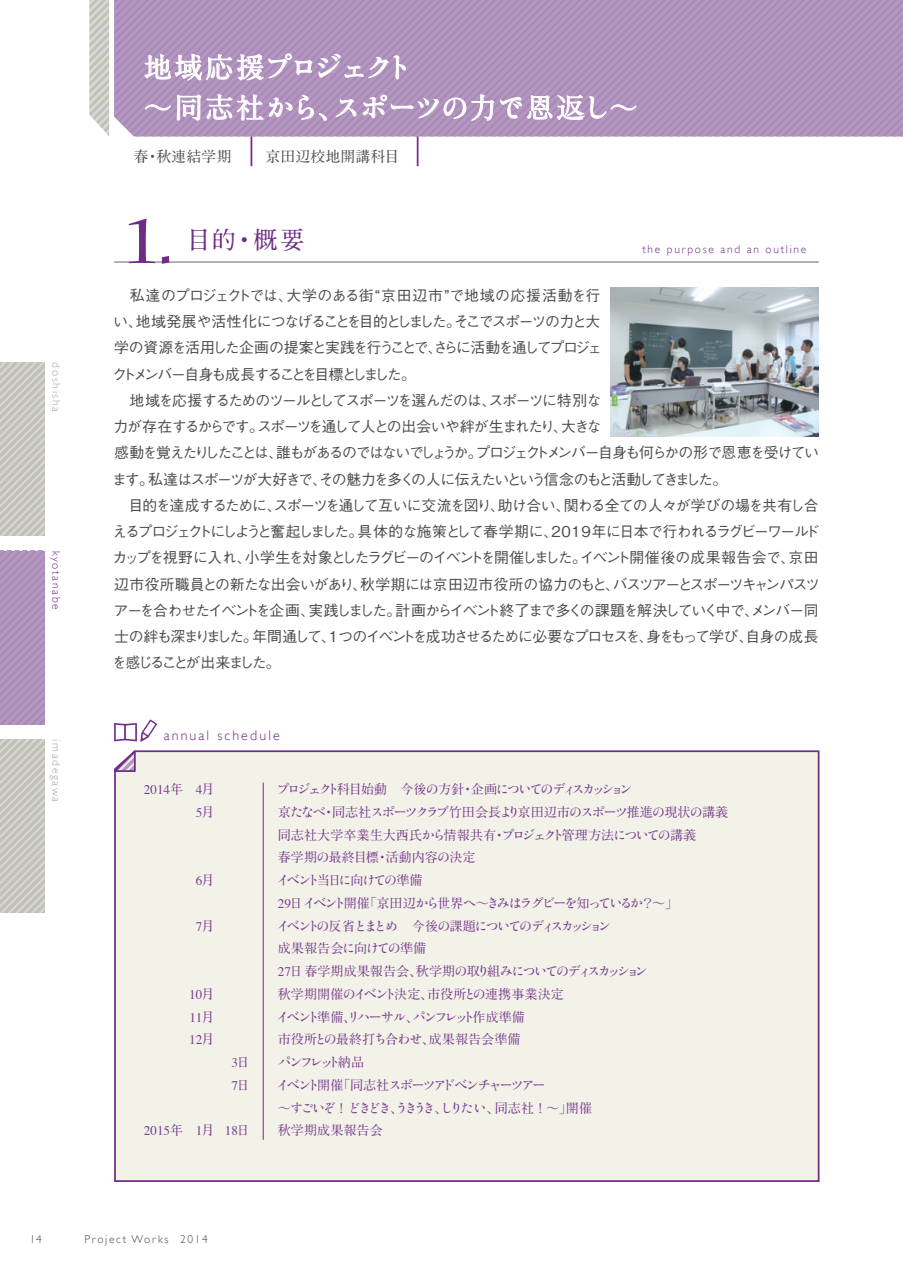
<style>
.page{position:relative;width:903px;height:1275px;background:#fff}
.page>*{position:absolute;margin:0;border:0;box-sizing:border-box;transform-origin:0 0}
.t1{font:700 61.25px "Charlemagne Std";color:#702c86}
.t2{font:28px/40.2px "Ryumin Std Medium KO";letter-spacing:-.08em;color:#fff}
.t3{font:700 24.5px "A1 Mincho Std";color:#702c86}
.t4{font:500 14.88px/26.2px "Gothic BBB Pr 5";letter-spacing:-.1em;color:#4b4c4d}
.t5{font:700 14.88px "A1 Mincho Std";letter-spacing:.01em;color:#4b4c4d}
.t6{font:300 14px "Gill Sans";letter-spacing:.15em;color:#702c86}
.t7{font:13.12px/22.8px "Ryumin Std Medium KO";letter-spacing:-.19em;color:#7a3e8e}
.t8{font:700 13.12px/22.8px "A1 Mincho Std";color:#7a3e8e}
.t9{font:13.12px/22.8px "Times";color:#7a3e8e}
.t10{font:300 11.38px "Gill Sans";letter-spacing:.15em;color:#702c86}
.t11{font:300 11.38px "Gill Sans";letter-spacing:.15em;color:#4b4c4d}
.t12{font:300 11.38px "Gill Sans";letter-spacing:.15em;color:#a8a89d}
.s1{font-family:"A1 Mincho Std";font-weight:700}
.s2{font-family:"Koz Min Pro"}
.s3{font-family:"Koz Min Pro";font-weight:400}
.s4{font-family:"Ryumin Std Medium KO";font-weight:400}
.s5{font-family:"Times"}
</style>
<div class="page">
<svg style="left:114px;top:0;width:533px;height:136px;background:#af91bc"></svg>
<svg style="left:647px;top:0;width:256px;height:136px;background:#af91bc"></svg>
<svg style="left:89px;top:0;width:20px;height:136px;background:#d0d0ca"></svg>
<svg style="left:0;top:551px;width:45px;height:173px;background:#af91bc"></svg>
<svg style="left:0;top:362px;width:45px;height:174px;background:#c9c9c2"></svg>
<svg style="left:0;top:739px;width:45px;height:174px;background:#c9c9c2"></svg>
<svg style="left:145px;top:47px;width:118px;height:33px;background:#c3adcd"></svg>
<svg style="left:269px;top:53px;width:43px;height:25px"></svg>
<svg style="left:318px;top:54px;width:88px;height:27px;background:#bba1c6"></svg>
<svg style="left:145px;top:104px;width:26px;height:7px"></svg>
<svg style="left:177px;top:95px;width:24px;height:42px"></svg>
<svg style="left:207px;top:94px;width:56px;height:27px;background:#c4aece"></svg>
<svg style="left:269px;top:98px;width:23px;height:19px"></svg>
<svg style="left:299px;top:95px;width:28px;height:26px"></svg>
<svg style="left:336px;top:98px;width:20px;height:19px"></svg>
<svg style="left:363px;top:95px;width:131px;height:26px;background:#bca3c7"></svg>
<svg style="left:500px;top:89px;width:136px;height:31px;background:#bda4c8"></svg>
<hr style="left:417px;top:136px;width:1px;height:30px;background:#702c86">
<hr style="left:251px;top:136px;width:1px;height:30px;background:#702c86">
<hr style="left:114px;top:261px;width:705px;height:2px;background:#a8a89d">
<div style="left:114px;top:750px;width:706px;height:432px;background:#f2f2e9"></div>
<svg style="left:114px;top:750px;width:23px;height:23px"></svg>
<svg style="left:114px;top:719px;width:43px;height:23px"></svg>
<hr style="left:263px;top:783px;width:1px;height:357px;background:#702c86">
<img style="left:610px;top:288px;width:209px;height:149px">
<p class="t12" style="left:65px;top:362px;width:52px;rotate:90deg">doshisha</p>
<p class="t10" style="left:65px;top:551px;width:61px;rotate:90deg">kyotanabe</p>
<p class="t12" style="left:65px;top:739px;width:65px;rotate:90deg">imadegawa</p>
<h2 class="t2" style="left:144px;top:45px;width:495px"><span class="s1">地域応援</span>プロジェクト<br><span class="s2">～</span><span class="s1">同志社</span>から<span class="s2">、</span>スポーツの<span class="s1">力</span>で<span class="s1">恩返</span>し<span class="s2">～</span></h2>
<p class="t5" style="left:134px;top:144px;width:99px">春<span class="s3">・</span>秋連結学期</p>
<p class="t5" style="left:265px;top:144px;width:135px">京田辺校地開講科目</p>
<h1 class="t1" style="left:127px;top:206px;width:49px">1.</h1>
<h3 class="t3" style="left:186px;top:220px;width:120px">目的<span class="s3">・</span>概要</h3>
<p class="t10" style="left:642px;top:240px;width:165px">the purpose and an outline</p>
<p class="t4" style="left:112px;top:281px;width:709px">　私達のプロジェクトでは、大学のある街“京田辺市”で地域の応援活動を行<br>い、地域発展や活性化につなげることを目的としました。そこでスポーツの力と大<br>学の資源を活用した企画の提案と実践を行うことで、さらに活動を通してプロジェ<br>クトメンバー自身も成長することを目標としました。<br>　地域を応援するためのツールとしてスポーツを選んだのは、スポーツに特別な<br>力が存在するからです。スポーツを通して人との出会いや絆が生まれたり、大きな<br>感動を覚えたりしたことは、誰もがあるのではないでしょうか。プロジェクトメンバー自身も何らかの形で恩恵を受けています。私達はスポーツが大好きで、その魅力を多くの人に伝えたいという信念のもと活動してきました。<br>　目的を達成するために、スポーツを通して互いに交流を図り、助け合い、関わる全ての人々が学びの場を共有し合えるプロジェクトにしようと奮起しました。具体的な施策として春学期に、2019年に日本で行われるラグビーワールドカップを視野に入れ、小学生を対象としたラグビーのイベントを開催しました。イベント開催後の成果報告会で、京田辺市役所職員との新たな出会いがあり、秋学期には京田辺市役所の協力のもと、バスツアーとスポーツキャンパスツアーを合わせたイベントを企画、実践しました。計画からイベント終了まで多くの課題を解決していく中で、メンバー同士の絆も深まりました。年間通して、1つのイベントを成功させるために必要なプロセスを、身をもって学び、自身の成長を感じることが出来ました。</p>
<p class="t6" style="left:164px;top:724px;width:118px">annual schedule</p>
<p class="t9" style="left:144px;top:777px;width:41px">2014<span class="s1">年</span></p>
<p class="t9" style="left:196px;top:777px;width:20px">4<span class="s1">月<br></span>5<span class="s1">月</span></p>
<p class="t9" style="left:196px;top:868px;width:20px">6<span class="s1">月</span></p>
<p class="t9" style="left:196px;top:914px;width:20px">7<span class="s1">月</span></p>
<p class="t9" style="left:189px;top:982px;width:27px;text-align:justify">10<span class="s1">月</span>11<span class="s1">月</span>12<span class="s1">月</span></p>
<p class="t9" style="left:144px;top:1118px;width:41px">2015<span class="s1">年</span></p>
<p class="t9" style="left:196px;top:1118px;width:20px">1<span class="s1">月</span></p>
<p class="t9" style="left:231px;top:1050px;width:20px">3<span class="s1">日<br></span>7<span class="s1">日</span></p>
<p class="t9" style="left:225px;top:1118px;width:26px">18<span class="s1">日</span></p>
<p class="t7" style="left:276px;top:777px;width:453px">プロジェクト<span class="s1">科目始動　今後</span>の<span class="s1">方針</span><span class="s2">・</span><span class="s1">企画</span>についてのディスカッション<br><span class="s1">京</span>たなべ<span class="s2">・</span><span class="s1">同志社</span>スポーツクラブ<span class="s1">竹田会長</span>より<span class="s1">京田辺市</span>のスポーツ<span class="s1">推進</span>の<span class="s1">現状</span>の<span class="s1">講義</span></p>
<p class="t8" style="left:278px;top:821px;width:420px">同志社大学卒業生大西氏<span class="s4">から</span>情報共有<span class="s3">・</span><span class="s4">プロジェクト</span>管理方法<span class="s4">についての</span>講義春学期<span class="s4">の</span>最終目標<span class="s3">・</span>活動内容<span class="s4">の</span>決定</p>
<p class="t7" style="left:276px;top:868px;width:403px">イベント<span class="s1">当日</span>に<span class="s1">向</span>けての<span class="s1">準備<br></span><span class="s5">29</span><span class="s1">日</span>イベント<span class="s1">開催</span><span class="s2">「</span><span class="s1">京田辺</span>から<span class="s1">世界</span>へ<span class="s2">～</span>きみはラグビーを<span class="s1">知</span>っているか<span class="s2">？～」</span>イベントの<span class="s1">反省</span>とまとめ<span class="s1">　今後</span>の<span class="s1">課題</span>についてのディスカッション</p>
<p class="t8" style="left:278px;top:935px;width:150px">成果報告会<span class="s4">に</span>向<span class="s4">けての</span>準備</p>
<p class="t7" style="left:278px;top:959px;width:372px"><span class="s5">27</span><span class="s1">日春学期成果報告会</span><span class="s2">、</span><span class="s1">秋学期</span>の<span class="s1">取</span>り<span class="s1">組</span>みについてのディスカッション</p>
<p class="t8" style="left:278px;top:981px;width:288px">秋学期開催<span class="s4">のイベント</span>決定<span class="s3">、</span>市役所<span class="s4">との</span>連携事業決定</p>
<p class="t7" style="left:276px;top:1004px;width:250px">イベント<span class="s1">準備</span><span class="s2">、</span>リハーサル<span class="s2">、</span>パンフレット<span class="s1">作成準備</span></p>
<p class="t8" style="left:278px;top:1026px;width:244px">市役所<span class="s4">との</span>最終打<span class="s4">ち</span>合<span class="s4">わせ</span><span class="s3">、</span>成果報告会準備</p>
<p class="t7" style="left:276px;top:1050px;width:317px">パンフレット<span class="s1">納品<br></span>イベント<span class="s1">開催</span><span class="s2">「</span><span class="s1">同志社</span>スポーツアドベンチャーツアー<br><span class="s2">～</span>すごいぞ<span class="s2">！</span>どきどき<span class="s2">、</span>うきうき<span class="s2">、</span>しりたい<span class="s2">、</span><span class="s1">同志社</span><span class="s2">！～」</span><span class="s1">開催</span></p>
<p class="t8" style="left:278px;top:1117px;width:106px">秋学期成果報告会</p>
<p class="t11" style="left:30px;top:1231px;width:13px">14</p>
<p class="t11" style="left:84px;top:1231px;width:125px">Project Works 2014</p>
</div>
